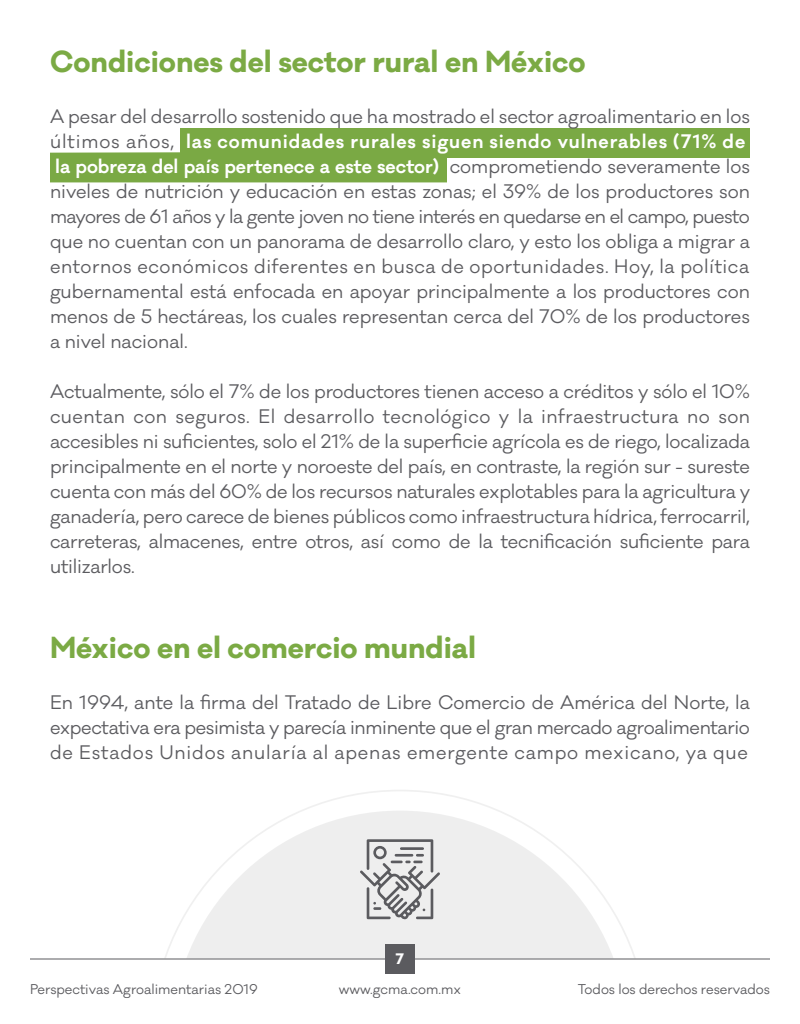
<style>
.page{position:relative;width:800px;height:1024px;background:#fff}
.page>*{position:absolute;margin:0;border:0;box-sizing:border-box;transform-origin:0 0}
.t1{font:700 28px "Galano Classic";color:#7baa44}
.t2{font:18px/25px "Galano Classic";color:#5b5b5f;text-align:justify}
.t3{font:700 14px "Galano Classic";color:#fff}
.t4{font:13px "Galano Classic";color:#5b5b5f}
.s1{font-weight:600;color:#fff}
</style>
<div class="page">
<svg style="left:165px;top:790px;width:470px;height:168px;fill:#eee"></svg>
<svg style="left:360px;top:839px;width:80px;height:81px;background:#c2c2c3"></svg>
<div style="left:181px;top:128px;width:569px;height:30px;background:#7aa944"></div>
<div style="left:50px;top:152px;width:397px;height:30px;background:#7aa944"></div>
<hr style="left:30px;top:958px;width:740px;height:2px;background:#5b5b5f">
<div style="left:385px;top:944px;width:30px;height:30px;background:#5b5b5f"></div>
<h1 class="t1" style="left:50px;top:43px;width:537px">Condiciones del sector rural en México</h1>
<p class="t2" style="left:50px;top:105px;width:702px;text-align:left">A pesar del desarrollo sostenido que ha mostrado el sector agroalimentario en los últimos años, <span class="s1">las comunidades rurales siguen siendo vulnerables (71% de la pobreza del país pertenece a este sector)</span> comprometiendo severamente los niveles de nutrición y educación en estas zonas; el 39% de los productores son mayores de 61 años y la gente joven no tiene interés en quedarse en el campo, puesto que no cuentan con un panorama de desarrollo claro, y esto los obliga a migrar a entornos económicos diferentes en busca de oportunidades. Hoy, la política gubernamental está enfocada en apoyar principalmente a los productores con menos de 5 hectáreas, los cuales representan cerca del 70% de los productores a nivel nacional.</p>
<p class="t2" style="left:50px;top:380px;width:702px">Actualmente, sólo el 7% de los productores tienen acceso a créditos y sólo el 10% cuentan con seguros. El desarrollo tecnológico y la infraestructura no son accesibles ni suficientes, solo el 21% de la superficie agrícola es de riego, localizada principalmente en el norte y noroeste del país, en contraste, la región sur - sureste cuenta con más del 60% de los recursos naturales explotables para la agricultura y ganadería, pero carece de bienes públicos como infraestructura hídrica, ferrocarril, carreteras, almacenes, entre otros, así como de la tecnificación suficiente para utilizarlos.</p>
<h1 class="t1" style="left:50px;top:629px;width:428px">México en el comercio mundial</h1>
<p class="t2" style="left:50px;top:691px;width:702px">En 1994, ante la firma del Tratado de Libre Comercio de América del Norte, la expectativa era pesimista y parecía inminente que el gran mercado agroalimentario de Estados Unidos anularía al apenas emergente campo mexicano, ya que</p>
<p class="t3" style="left:396px;top:950px;width:10px">7</p>
<p class="t4" style="left:30px;top:981px;width:229px">Perspectivas Agroalimentarias 2019</p>
<p class="t4" style="left:339px;top:981px;width:124px">www.gcma.com.mx</p>
<p class="t4" style="left:578px;top:981px;width:194px">Todos los derechos reservados</p>
</div>
